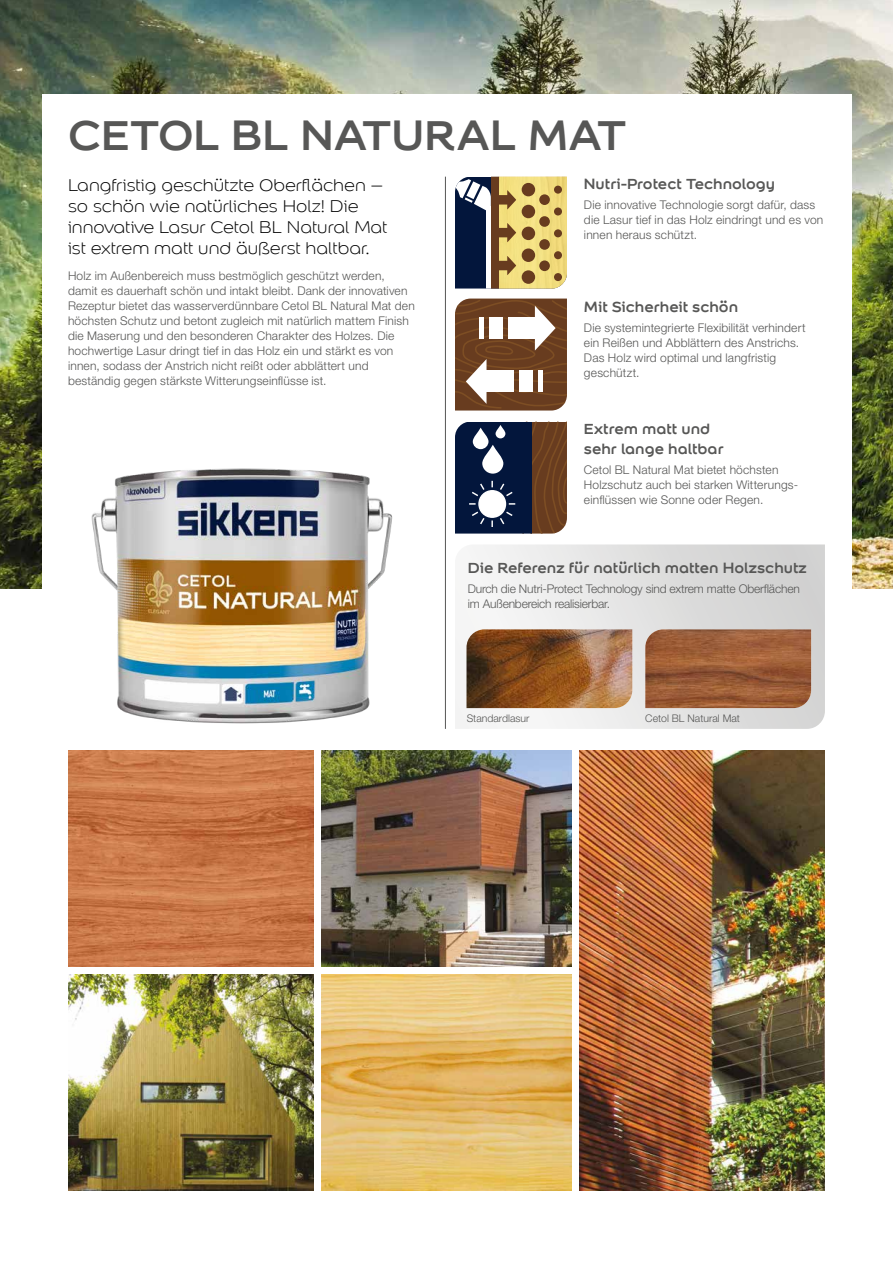
<style>
.page{position:relative;width:893px;height:1263px;background:#fff}
.page>*{position:absolute;margin:0;border:0;box-sizing:border-box;transform-origin:0 0}
.t1{font:700 45px "Colour Sans";color:#575756}
.t2{font:300 18px/21px "Colour Sans";color:#000}
.t3{font:700 15.75px/19.5px "Colour Sans";color:#575756}
.t4{font:300 12px/15px "Helvetica Neue LT Std";letter-spacing:.015em;color:#575756}
.t5{font:300 12px/15px "Helvetica Neue LT Std";letter-spacing:-.015em;color:#575756}
.t6{font:300 10.5px "Helvetica Neue LT Std";color:#575756}
</style>
<div class="page">
<img style="left:0;top:0;width:893px;height:589px">
<div style="left:43px;top:94px;width:809px;height:538px;background:#fff"></div>
<img style="left:580px;top:750px;width:245px;height:440px">
<img style="left:68px;top:779px;width:245px;height:187px">
<img style="left:68px;top:974px;width:245px;height:216px">
<img style="left:322px;top:750px;width:249px;height:216px">
<img style="left:322px;top:974px;width:249px;height:216px">
<img style="left:68px;top:468px;width:364px;height:311px">
<hr style="left:445px;top:177px;width:1px;height:552px;background:#575756">
<svg style="left:455px;top:177px;width:112px;height:112px;background:#9e9269"></svg>
<div style="left:491px;top:177px;width:8px;height:112px;background:#683c1f"></div>
<svg style="left:455px;top:299px;width:112px;height:110px"></svg>
<div style="left:482px;top:371px;width:31px;height:21px;background:#fff"></div>
<div style="left:519px;top:371px;width:14px;height:21px;background:#fff"></div>
<svg style="left:455px;top:422px;width:112px;height:112px;background:#423f4b"></svg>
<svg style="left:455px;top:544px;width:370px;height:185px"></svg>
<img style="left:466px;top:629px;width:166px;height:79px">
<img style="left:645px;top:629px;width:166px;height:79px">
<h1 class="t1" style="left:68px;top:98px;width:560px">CETOL BL NATURAL MAT</h1>
<h3 class="t3" style="left:584px;top:173px;width:193px">Nutri-Protect Technology</h3>
<p class="t4" style="left:584px;top:197px;width:241px">Die innovative Technologie sorgt dafür, dass die Lasur tief in das Holz eindringt und es von innen heraus schützt.</p>
<h2 class="t2" style="left:68px;top:173px;width:321px">Langfristig geschützte Oberflächen – so schön wie natürliches Holz! Die innovative Lasur Cetol BL Natural Mat ist extrem matt und äußerst haltbar.</h2>
<p class="t4" style="left:68px;top:268px;width:348px">Holz im Außenbereich muss bestmöglich geschützt werden, damit es dauerhaft schön und intakt bleibt. Dank der innovativen Rezeptur bietet das wasserverdünnbare Cetol BL Natural Mat den höchsten Schutz und betont zugleich mit natürlich mattem Finish die Maserung und den besonderen Charakter des Holzes. Die hochwertige Lasur dringt tief in das Holz ein und stärkt es von innen, sodass der Anstrich nicht reißt oder abblättert und beständig gegen stärkste Witterungseinflüsse ist.</p>
<h3 class="t3" style="left:584px;top:296px;width:156px">Mit Sicherheit schön</h3>
<p class="t4" style="left:584px;top:320px;width:223px">Die systemintegrierte Flexibilität verhindert ein Reißen und Abblättern des Anstrichs.<br>Das Holz wird optimal und langfristig geschützt.</p>
<h3 class="t3" style="left:584px;top:418px;width:141px">Extrem matt und sehr lange haltbar</h3>
<p class="t4" style="left:584px;top:462px;width:216px">Cetol BL Natural Mat bietet höchsten<br>Holzschutz auch bei starken Witterungs&shy;einflüssen wie Sonne oder Regen.</p>
<h3 class="t3" style="left:468px;top:556px;width:341px">Die Referenz für natürlich matten Holzschutz</h3>
<p class="t5" style="left:468px;top:581px;width:334px">Durch die Nutri-Protect Technology sind extrem matte Oberflächen im Außenbereich realisierbar.</p>
<p class="t6" style="left:467px;top:712px;width:64px">Standardlasur</p>
<p class="t6" style="left:645px;top:712px;width:96px">Cetol BL Natural Mat</p>
</div>
